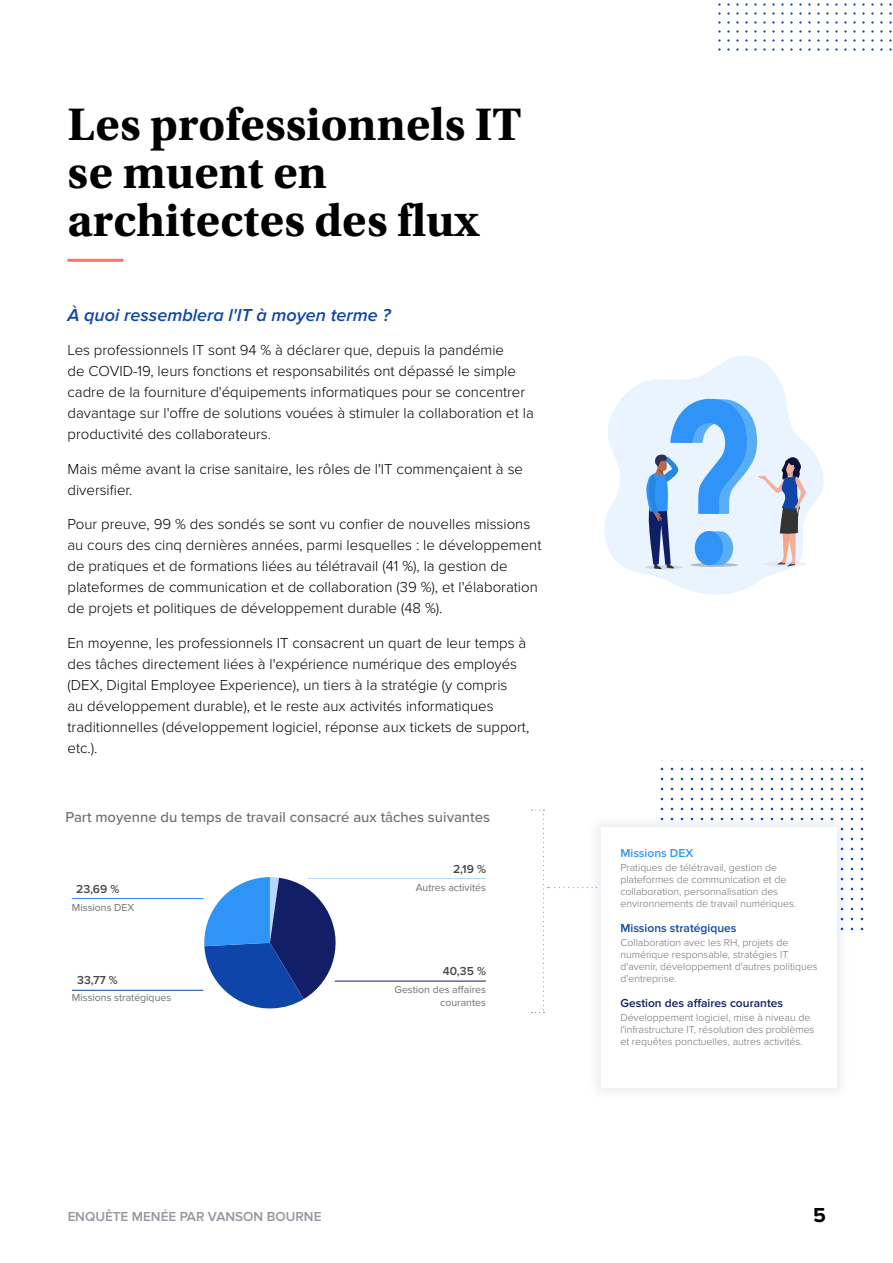
<style>
.page{position:relative;width:893px;height:1263px;background:#fff}
.page>*{position:absolute;margin:0;border:0;box-sizing:border-box;transform-origin:0 0}
.t1{font:700 48px/48px "Utopia Std";color:#000}
.t2{font:700 21px "Proxima Nova";color:#000}
.H2_-_Proxima_Blue{font:italic 600 18px "Proxima Nova";color:#1046a8}
.BODY{font:300 15px/21px "Proxima Nova";color:#000}
.Chart_H1{font:500 14.85px "Proxima Nova";color:#707070}
.t3{font:600 13.5px "Proxima Nova";color:#777c86}
.Key_-H1{font:600 12px "Proxima Nova";color:#111f65}
.Pie_Chart_Number-rig{font:600 12px "Proxima Nova";color:#474747}
.Key_-H1-2{font:600 12px "Proxima Nova";color:#1046a8}
.Key_-H1-3{font:600 12px "Proxima Nova";color:#3194f7}
.Key-body_copy{font:300 10.5px/12px "Proxima Nova";color:#707070}
.Pie_Chart_Label_Text{font:10.5px/12.6px "Proxima Nova";color:#707070;text-align:right}
</style>
<div class="page">
<svg style="left:660px;top:760px;width:204px;height:171px"></svg>
<hr style="left:68px;top:259px;width:56px;height:3px;background:#ff7461">
<div style="left:586px;top:812px;width:266px;height:291px;background:#fafafb"></div>
<div style="left:601px;top:827px;width:236px;height:261px;background:#fff"></div>
<svg style="left:604px;top:356px;width:220px;height:239px;fill:#eaf4fe"></svg>
<div style="left:763px;top:561px;width:44px;height:5px;background:#fafafb;border-radius:50%"></div>
<svg style="left:646px;top:399px;width:160px;height:170px;background:#abcaec"></svg>
<svg style="left:718px;top:3px;width:174px;height:48px"></svg>
<hr style="left:72px;top:898px;width:131px;height:1px;background:#3194f7">
<hr style="left:72px;top:990px;width:131px;height:1px;background:#1046a8">
<hr style="left:335px;top:981px;width:151px;height:1px;background:#111f65">
<hr style="left:308px;top:878px;width:178px;height:1px;background:#b5d9fc">
<svg style="left:204px;top:877px;width:141px;height:132px"></svg>
<h1 class="t1" style="left:68px;top:101px;width:456px">Les professionnels IT se muent en architectes des flux</h1>
<p class="H2_-_Proxima_Blue" style="left:68px;top:304px;width:325px">À quoi ressemblera l'IT à moyen terme ?</p>
<p class="BODY" style="left:68px;top:340px;width:468px">Les professionnels IT sont 94 % à déclarer que, depuis la pandémie<br>de COVID-19, leurs fonctions et responsabilités ont dépassé le simple cadre de la fourniture d'équipements informatiques pour se concentrer davantage sur l'offre de solutions vouées à stimuler la collaboration et la productivité des collaborateurs.</p>
<p class="BODY" style="left:68px;top:458px;width:457px">Mais même avant la crise sanitaire, les rôles de l'IT commençaient à se diversifier.</p>
<p class="BODY" style="left:68px;top:514px;width:475px">Pour preuve, 99 % des sondés se sont vu confier de nouvelles missions au cours des cinq dernières années, parmi lesquelles : le développement de pratiques et de formations liées au télétravail (41 %), la gestion de plateformes de communication et de collaboration (39 %), et l'élaboration de projets et politiques de développement durable (48 %).</p>
<p class="BODY" style="left:68px;top:632px;width:463px">En moyenne, les professionnels IT consacrent un quart de leur temps à des tâches directement liées à l'expérience numérique des employés (DEX, Digital Employee Experience), un tiers à la stratégie (y compris<br>au développement durable), et le reste aux activités informatiques traditionnelles (développement logiciel, réponse aux tickets de support, etc.).</p>
<p class="Chart_H1" style="left:66px;top:806px;width:426px">Part moyenne du temps de travail consacré aux tâches suivantes</p>
<p class="Pie_Chart_Number-rig" style="left:76px;top:882px;width:45px">23,69 %</p>
<p class="Pie_Chart_Label_Text" style="left:72px;top:901px;width:64px">Missions DEX</p>
<p class="Pie_Chart_Number-rig" style="left:77px;top:973px;width:42px">33,77 %</p>
<p class="Pie_Chart_Label_Text" style="left:72px;top:991px;width:101px">Missions stratégiques</p>
<p class="Pie_Chart_Number-rig" style="left:453px;top:862px;width:34px">2,19 %</p>
<p class="Pie_Chart_Label_Text" style="left:416px;top:881px;width:72px">Autres activités</p>
<p class="Pie_Chart_Number-rig" style="left:443px;top:964px;width:45px">40,35 %</p>
<p class="Pie_Chart_Label_Text" style="left:395px;top:983px;width:93px">Gestion des affaires courantes</p>
<p class="Key_-H1-3" style="left:620px;top:846px;width:74px">Missions DEX</p>
<p class="Key-body_copy" style="left:620px;top:861px;width:177px">Pratiques de télétravail, gestion de plateformes de communication et de collaboration, personnalisation des environnements de travail numériques.</p>
<p class="Key_-H1-2" style="left:620px;top:921px;width:118px">Missions stratégiques</p>
<p class="Key-body_copy" style="left:620px;top:936px;width:199px">Collaboration avec les RH, projets de numérique responsable, stratégies IT d'avenir, développement d'autres politiques d'entreprise.</p>
<p class="Key_-H1" style="left:620px;top:996px;width:164px">Gestion des affaires courantes</p>
<p class="Key-body_copy" style="left:620px;top:1011px;width:196px">Développement logiciel, mise à niveau de l'infrastructure IT, résolution des problèmes et requêtes ponctuelles, autres activités.</p>
<p class="t3" style="left:68px;top:1208px;width:255px">ENQUÊTE MENÉE PAR VANSON BOURNE</p>
<h2 class="t2" style="left:813px;top:1203px;width:14px">5</h2>
</div>
